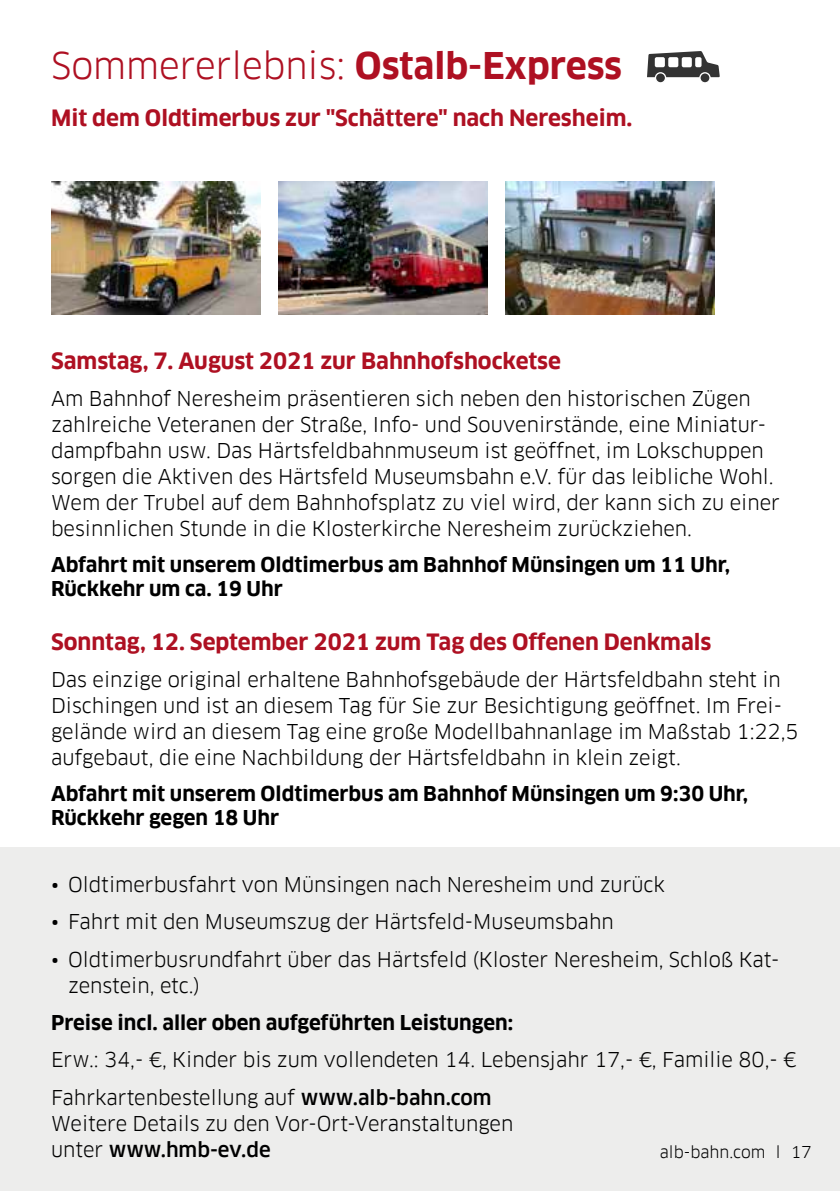
<style>
.page{position:relative;width:840px;height:1191px;background:#fff}
.page>*{position:absolute;margin:0;border:0;box-sizing:border-box;transform-origin:0 0}
.t1{font:36px "Clan Pro";color:#ae1022}
.t2{font:700 22px "Clan Pro";color:#ae1022}
.t3{font:20px/26px "Clan Pro";color:#000}
.t4{font:700 20px/24px "Clan Pro";color:#000}
.t5{font:16px "Clan Pro";color:#000}
.s1{font-weight:700}
.s2{font-weight:500}
</style>
<div class="page">
<div style="left:0;top:847px;width:839px;height:344px;background:#ededec"></div>
<img style="left:51px;top:182px;width:209px;height:133px">
<svg style="left:647px;top:51px;width:72px;height:26px"></svg>
<svg style="left:655px;top:73px;width:10px;height:10px"></svg>
<div style="left:654px;top:72px;width:11px;height:12px;border:1px solid #fff;border-radius:50%"></div>
<svg style="left:699px;top:73px;width:10px;height:10px"></svg>
<div style="left:698px;top:72px;width:12px;height:12px;border:1px solid #fff;border-radius:50%"></div>
<div style="left:654px;top:57px;width:10px;height:10px;background:#fff;border-radius:2px"></div>
<div style="left:668px;top:57px;width:10px;height:10px;background:#fff;border-radius:2px"></div>
<div style="left:681px;top:57px;width:10px;height:10px;background:#fff;border-radius:2px"></div>
<svg style="left:694px;top:57px;width:7px;height:10px"></svg>
<img style="left:278px;top:182px;width:209px;height:133px">
<img style="left:505px;top:182px;width:208px;height:133px">
<h1 class="t1" style="left:51px;top:45px;width:572px">Sommererlebnis: <span class="s1">Ostalb-Express</span></h1>
<p class="t2" style="left:51px;top:105px;width:582px">Mit dem Oldtimerbus zur "Schättere" nach Neresheim.</p>
<p class="t2" style="left:51px;top:348px;width:511px">Samstag, 7. August 2021 zur Bahnhofshocketse</p>
<p class="t3" style="left:51px;top:386px;width:730px">Am Bahnhof Neresheim präsentieren sich neben den historischen Zügen zahlreiche Veteranen der Straße, Info- und Souvenirstände, eine Miniatur&shy;dampfbahn usw. Das Härtsfeldbahnmuseum ist geöffnet, im Lokschuppen sorgen die Aktiven des Härtsfeld Museumsbahn e.V. für das leibliche Wohl.<br>Wem der Trubel auf dem Bahnhofsplatz zu viel wird, der kann sich zu einer besinnlichen Stunde in die Klosterkirche Neresheim zurückziehen.</p>
<p class="t4" style="left:51px;top:552px;width:680px">Abfahrt mit unserem Oldtimerbus am Bahnhof Münsingen um 11 Uhr,<br>Rückkehr um ca. 19 Uhr</p>
<p class="t2" style="left:51px;top:629px;width:661px">Sonntag, 12. September 2021 zum Tag des Offenen Denkmals</p>
<p class="t3" style="left:51px;top:667px;width:748px">Das einzige original erhaltene Bahnhofsgebäude der Härtsfeldbahn steht in Dischingen und ist an diesem Tag für Sie zur Besichtigung geöffnet. Im Frei&shy;gelände wird an diesem Tag eine große Modellbahnanlage im Maßstab 1:22,5 aufgebaut, die eine Nachbildung der Härtsfeldbahn in klein zeigt.</p>
<p class="t4" style="left:51px;top:781px;width:698px">Abfahrt mit unserem Oldtimerbus am Bahnhof Münsingen um 9:30 Uhr,<br>Rückkehr gegen 18 Uhr</p>
<p class="t3" style="left:51px;top:871px;width:615px">• Oldtimerbusfahrt von Münsingen nach Neresheim und zurück</p>
<p class="t3" style="left:51px;top:909px;width:564px">• Fahrt mit den Museumszug der Härtsfeld-Museumsbahn</p>
<p class="t3" style="left:68px;top:946px;width:712px;text-indent:-17px">• Oldtimerbusrundfahrt über das Härtsfeld (Kloster Neresheim, Schloß Kat&shy;zenstein, etc.)</p>
<p class="t4" style="left:51px;top:1011px;width:463px">Preise incl. aller oben aufgeführten Leistungen:</p>
<p class="t3" style="left:51px;top:1041px;width:746px;line-height:37.4px">Erw.: 34,- €, Kinder bis zum vollendeten 14. Lebensjahr 17,- €, Familie 80,- €<br>Fahrkartenbestellung auf <span class="s2">www.alb-bahn.com</span></p>
<p class="t3" style="left:51px;top:1110px;width:463px">Weitere Details zu den Vor-Ort-Veranstaltungen unter <span class="s2">www.hmb-ev.de</span></p>
<p class="t5" style="left:659px;top:1142px;width:153px">alb-bahn.com l 17</p>
</div>
